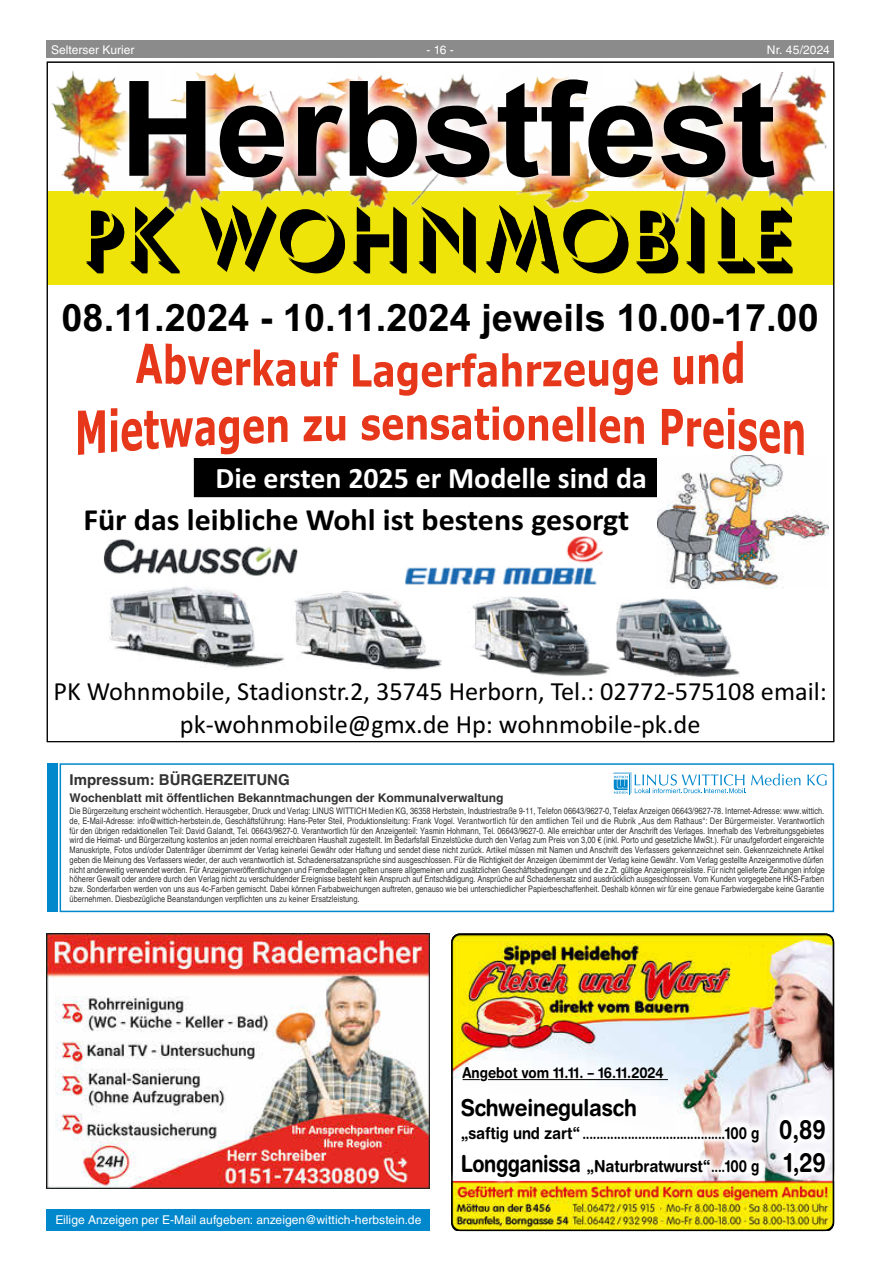
<style>
.page{position:relative;width:881px;height:1263px;background:#fff}
.page>*{position:absolute;margin:0;border:0;box-sizing:border-box;transform-origin:0 0}
.t1{font:700 132.3px "Arial";color:#000}
.t2{font:700 37.8px "Arial";color:#000}
.t3{font:700 30.75px "Calibri";color:#000;scale:1.04 1}
.t4{font:700 29.85px "Calibri";color:#fff}
.t5{font:26.25px/32.1px "Calibri";color:#000;text-align:center}
.t6{font:700 23.4px "Helvetica Rounded LT";letter-spacing:-.01em;color:#000;scale:.9 1}
.t7{font:700 16.5px "Helvetica Rounded LT";letter-spacing:-.01em;color:#000;scale:.9 1}
.t8{font:700 15px "Helvetica Rounded LT";color:#000;scale:.81 1}
.t9{font:700 15px "Helvetica Rounded LT";color:#000;scale:.9 1}
.t10{font:700 15px "Helvetica LT";color:#333}
.t11{font:12.15px "Helvetica LT4";color:#fff}
.t12{font:700 12px "Helvetica LT";color:#333}
.t13{font:12px "Helvetica LT";color:#fff}
.t14{font:condensed 9px/9.8px "Helvetica LT";color:#333}
.s1{font-size:16.5px}
.s2{font-size:16.8px}
.s3{font-size:26.85px}
.s4{font-size:23.4px}
.s5{font-size:15px}
</style>
<div class="page">
<div style="left:47px;top:40px;width:786px;height:17px;background:#8b8b8b"></div>
<div style="left:194px;top:458px;width:489px;height:39px;background:#000"></div>
<img style="left:405px;top:536px;width:198px;height:49px">
<img style="left:103px;top:491px;width:212px;height:85px">
<img style="left:657px;top:455px;width:171px;height:134px">
<div style="left:47px;top:191px;width:785px;height:94px;background:#eee40a"></div>
<svg style="left:96px;top:272px;width:696px;height:2px"></svg>
<svg style="left:86px;top:205px;width:706px;height:67px"></svg>
<img style="left:109px;top:586px;width:169px;height:82px">
<img style="left:278px;top:591px;width:164px;height:79px">
<img style="left:618px;top:598px;width:122px;height:78px">
<img style="left:122px;top:193px;width:122px;height:24px">
<img style="left:51px;top:70px;width:58px;height:62px">
<img style="left:727px;top:112px;width:100px;height:102px">
<img style="left:227px;top:193px;width:145px;height:14px">
<img style="left:374px;top:193px;width:146px;height:28px">
<img style="left:515px;top:193px;width:88px;height:16px">
<img style="left:603px;top:193px;width:124px;height:32px">
<img style="left:472px;top:596px;width:146px;height:80px">
<img style="left:109px;top:71px;width:684px;height:122px">
<img style="left:62px;top:132px;width:65px;height:69px">
<img style="left:776px;top:69px;width:51px;height:43px">
<svg style="left:78px;top:341px;width:725px;height:114px"></svg>
<img style="left:451px;top:934px;width:382px;height:296px">
<div style="left:451px;top:933px;width:382px;height:298px;border:2px solid #000;border-radius:9px"></div>
<div style="left:453px;top:1090px;width:379px;height:95px;background:#fff;opacity:.96"></div>
<svg style="left:462px;top:1079px;width:17px;height:1px"></svg>
<hr style="left:488px;top:1079px;width:179px;height:1px;background:#000">
<div style="left:47px;top:763px;width:10px;height:149px;background:#0087cc"></div>
<div style="left:60px;top:763px;width:773px;height:149px;border:2px solid #0087cc"></div>
<svg style="left:807px;top:774px;width:19px;height:11px"></svg>
<svg style="left:612px;top:772px;width:188px;height:22px"></svg>
<img style="left:47px;top:933px;width:382px;height:255px">
<div style="left:47px;top:1210px;width:382px;height:21px;background:#0087cc"></div>
<h3 class="t13" style="left:51px;top:42px;width:85px">Selterser Kurier</h3>
<h3 class="t13" style="left:426px;top:42px;width:29px">- 16 -</h3>
<h3 class="t13" style="left:766px;top:42px;width:64px">Nr. 45/2024</h3>
<h1 class="t1" style="left:120px;top:36px;width:657px">Herbstfest</h1>
<h2 class="t2" style="left:61px;top:291px;width:758px">08.11.2024 - 10.11.2024 jeweils 10.00-17.00</h2>
<h3 class="t4" style="left:215px;top:456px;width:432px">Die ersten 2025 er Modelle sind da</h3>
<h3 class="t3" style="left:83px;top:498px;width:526px">Für das leibliche Wohl ist bestens gesorgt</h3>
<h3 class="t5" style="left:54px;top:675px;width:774px">PK Wohnmobile, Stadionstr.2, 35745 Herborn, Tel.: 02772-575108 email: pk-wohnmobile@gmx.de Hp: wohnmobile-pk.de</h3>
<h3 class="t10" style="left:70px;top:771px;width:222px">Impressum: BÜRGERZEITUNG</h3>
<h3 class="t12" style="left:70px;top:791px;width:435px">Wochenblatt mit öffentlichen Bekanntmachungen der Kommunalverwaltung</h3>
<p class="t14" style="left:70px;top:806px;width:756px">Die Bürgerzeitung erscheint wöchentlich. Herausgeber, Druck und Verlag: LINUS WITTICH Medien KG, 36358 Herbstein, Industriestraße 9-11, Telefon 06643/9627-0, Telefax Anzeigen 06643/9627-78. Internet-Adresse: www.wittich. de, E-Mail-Adresse: info@wittich-herbstein.de, Geschäftsführung: Hans-Peter Steil, Produktionsleitung: Frank Vogel. Verantwortlich für den amtlichen Teil und die Rubrik „Aus dem Rathaus“: Der Bürgermeister. Verantwortlich für den übrigen redaktionellen Teil: David Galandt, Tel. 06643/9627-0. Verantwortlich für den Anzeigenteil: Yasmin Hohmann, Tel. 06643/9627-0. Alle erreichbar unter der Anschrift des Verlages. Innerhalb des Verbreitungsgebietes wird die Heimat- und Bürgerzeitung kostenlos an jeden normal erreichbaren Haushalt zugestellt. Im Bedarfsfall Einzelstücke durch den Verlag zum Preis von 3,00 € (inkl. Porto und gesetzliche MwSt.). Für unaufgefordert eingereichte Manuskripte, Fotos und/oder Datenträger übernimmt der Verlag keinerlei Gewähr oder Haftung und sendet diese nicht zurück. Artikel müssen mit Namen und Anschrift des Verfassers gekennzeichnet sein. Gekennzeichnete Artikel geben die Meinung des Verfassers wieder, der auch verantwortlich ist. Schadenersatzansprüche sind ausgeschlossen. Für die Richtigkeit der Anzeigen übernimmt der Verlag keine Gewähr. Vom Verlag gestellte Anzeigenmotive dürfen nicht anderweitig verwendet werden. Für Anzeigenveröffentlichungen und Fremdbeilagen gelten unsere allgemeinen und zusätzlichen Geschäftsbedingungen und die z.Zt. gültige Anzeigenpreisliste. Für nicht gelieferte Zeitungen infolge höherer Gewalt oder andere durch den Verlag nicht zu verschuldender Ereignisse besteht kein Anspruch auf Entschädigung. Ansprüche auf Schadenersatz sind ausdrücklich ausgeschlossen. Vom Kunden vorgegebene HKS-Farben bzw. Sonderfarben werden von uns aus 4c-Farben gemischt. Dabei können Farbabweichungen auftreten, genauso wie bei unterschiedlicher Papierbeschaffenheit. Deshalb können wir für eine genaue Farbwiedergabe keine Garantie übernehmen. Diesbezügliche Beanstandungen verpflichten uns zu keiner Ersatzleistung.</p>
<h3 class="t9" style="left:462px;top:1064px;width:225px">Angebot vom 11.11. – 16.11.2024</h3>
<h3 class="t11" style="left:55px;top:1213px;width:367px">Eilige Anzeigen per E-Mail aufgeben: anzeigen@wittich-herbstein.de</h3>
<h3 class="t6" style="left:460px;top:1093px;width:197px">Schweinegulasch</h3>
<h3 class="t8" style="left:460px;top:1124px;width:452px"><span class="s1">„saftig und zart“</span> .........................................<span class="s2">100 g</span> <span class="s3">0,89</span></h3>
<h3 class="t7" style="left:460px;top:1156px;width:407px"><span class="s4">Longganissa</span> „Naturbratwurst“<span class="s5">....</span><span class="s2">100 g</span> <span class="s3">1,29</span></h3>
</div>
